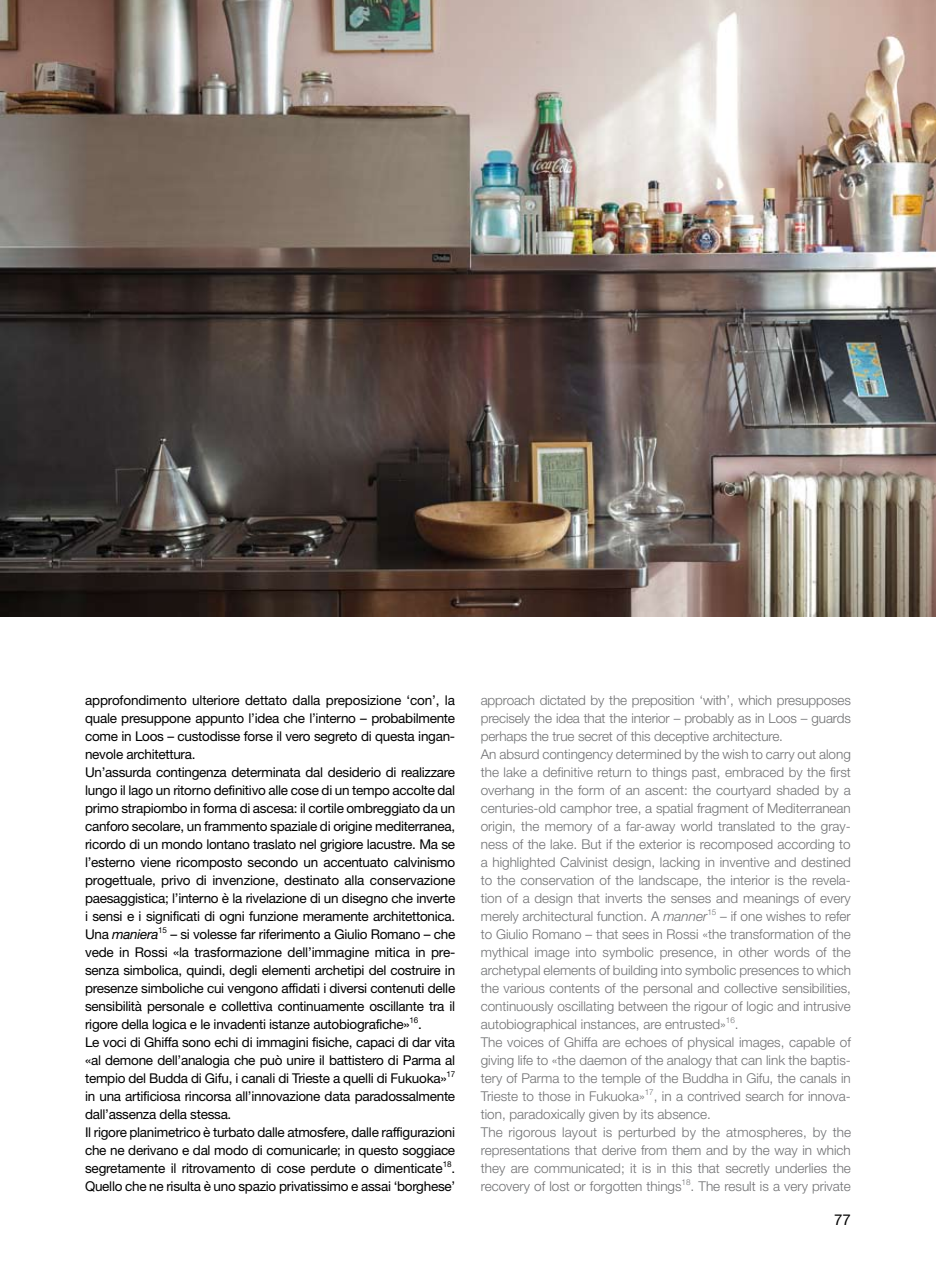
<style>
.page{position:relative;width:936px;height:1263px;background:#fff}
.page>*{position:absolute;margin:0;border:0;box-sizing:border-box;transform-origin:0 0}
.t1{font:15px "Helvetica Neue LT Pro";color:#000}
.t2{font:13.5px/18px "Helvetica Neue LT Pro";letter-spacing:-.02em;color:#000}
.t3{font:300 13.5px/18px "Helvetica Neue LT Pro";color:#707173}
.s1{font-style:italic}
</style>
<div class="page">
<img style="left:0;top:0;width:935px;height:617px">
<p class="t2" style="left:85px;top:690px;width:372px">approfondimento ulteriore dettato dalla preposizione ‘con’, la quale presuppone appunto l’idea che l’interno – probabilmente come in Loos – custodisse forse il vero segreto di questa ingan&shy;nevole architettura.<br>Un’assurda contingenza determinata dal desiderio di realizzare lungo il lago un ritorno definitivo alle cose di un tempo accolte dal primo strapiombo in forma di ascesa: il cortile ombreggiato da un canforo secolare, un frammento spaziale di origine mediterranea, ricordo di un mondo lontano traslato nel grigiore lacustre. Ma se l’esterno viene ricomposto secondo un accentuato calvinismo progettuale, privo di invenzione, destinato alla conservazione paesaggistica; l’interno è la rivelazione di un disegno che inverte i sensi e i significati di ogni funzione meramente architettonica.<br>Una <span class="s1">maniera</span><sup>15</sup> – si volesse far riferimento a Giulio Romano – che vede in Rossi «la trasformazione dell’immagine mitica in pre&shy;senza simbolica, quindi, degli elementi archetipi del costruire in presenze simboliche cui vengono affidati i diversi contenuti delle sensibilità personale e collettiva continuamente oscillante tra il rigore della logica e le invadenti istanze autobiografiche»<sup>16</sup>.<br>Le voci di Ghiffa sono echi di immagini fisiche, capaci di dar vita «al demone dell’analogia che può unire il battistero di Parma al tempio del Budda di Gifu, i canali di Trieste a quelli di Fukuoka»<sup>17 </sup>in una artificiosa rincorsa all’innovazione data paradossalmente dall’assenza della stessa.<br>Il rigore planimetrico è turbato dalle atmosfere, dalle raffigurazioni che ne derivano e dal modo di comunicarle; in questo soggiace segretamente il ritrovamento di cose perdute o dimenticate<sup>18</sup>.<br>Quello che ne risulta è uno spazio privatissimo e assai ‘borghese’</p>
<p class="t3" style="left:480px;top:690px;width:372px">approach dictated by the preposition ‘with’, which presupposes precisely the idea that the interior – probably as in Loos – guards perhaps the true secret of this deceptive architecture.<br>An absurd contingency determined by the wish to carry out along the lake a definitive return to things past, embraced by the first overhang in the form of an ascent: the courtyard shaded by a centuries-old camphor tree, a spatial fragment of Mediterranean origin, the memory of a far-away world translated to the gray&shy;ness of the lake. But if the exterior is recomposed according to a highlighted Calvinist design, lacking in inventive and destined to the conservation of the landscape, the interior is the revela&shy;tion of a design that inverts the senses and meanings of every merely architectural function. A <span class="s1">manner</span><sup>15</sup> – if one wishes to refer to Giulio Romano – that sees in Rossi «the transformation of the mythical image into symbolic presence, in other words of the archetypal elements of building into symbolic presences to which the various contents of the personal and collective sensibilities, continuously oscillating between the rigour of logic and intrusive autobiographical instances, are entrusted»<sup>16</sup>.<br>The voices of Ghiffa are echoes of physical images, capable of giving life to «the daemon of the analogy that can link the baptis&shy;tery of Parma to the temple of the Buddha in Gifu, the canals in Trieste to those in Fukuoka»<sup>17</sup>, in a contrived search for innova&shy;tion, paradoxically given by its absence.<br>The rigorous layout is perturbed by the atmospheres, by the representations that derive from them and by the way in which they are communicated; it is in this that secretly underlies the recovery of lost or forgotten things<sup>18</sup>. The result is a very private</p>
<p class="t1" style="left:834px;top:1210px;width:18px">77</p>
</div>
